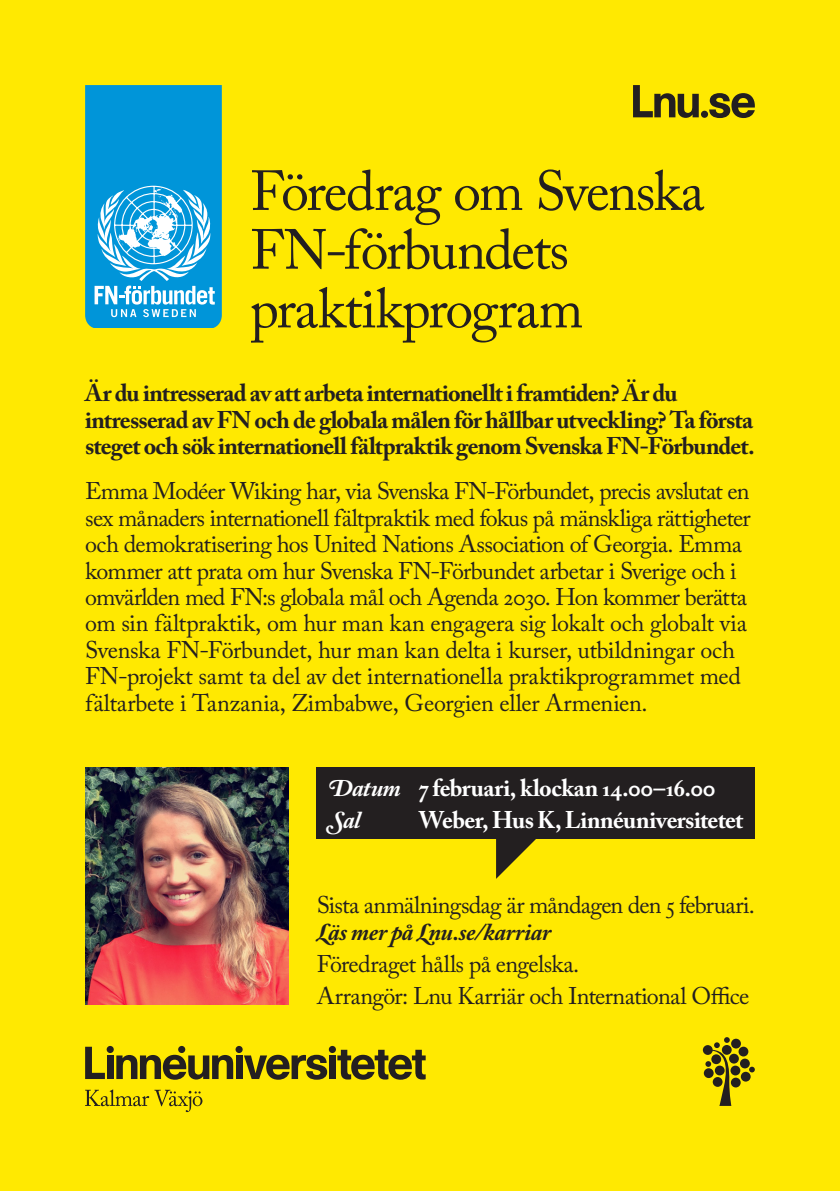
<style>
.page{position:relative;width:840px;height:1191px;background:#fff}
.page>*{position:absolute;margin:0;border:0;box-sizing:border-box;transform-origin:0 0}
.t1{font:55.8px/58.6px "Adobe Caslon Pro";letter-spacing:-.03em;color:#231f20}
.t2{font:24px/26.4px "Adobe Caslon Pro";letter-spacing:-.025em;color:#231f20}
.t3{font:700 24px/26.4px "Adobe Caslon Pro";letter-spacing:-.03em;color:#231f20}
.t4{font:700 24px/32px "Adobe Caslon Pro";letter-spacing:-.025em;color:#fff}
.t5{font:italic 700 24px "Adobe Caslon Pro";letter-spacing:-.02em;color:#231f20}
.s1{font-style:italic}
</style>
<div class="page">
<div style="left:0;top:0;width:839px;height:1191px;background:#ffe901"></div>
<svg style="left:85px;top:1046px;width:20px;height:33px"></svg>
<div style="left:107px;top:1055px;width:6px;height:24px;background:#231f20"></div>
<div style="left:236px;top:1055px;width:6px;height:24px;background:#231f20"></div>
<svg style="left:244px;top:1054px;width:83px;height:25px"></svg>
<svg style="left:337px;top:1049px;width:88px;height:30px"></svg>
<div style="left:329px;top:1055px;width:6px;height:24px;background:#231f20"></div>
<svg style="left:116px;top:1054px;width:117px;height:25px"></svg>
<div style="left:107px;top:1046px;width:7px;height:7px;background:#231f20;border-radius:50%"></div>
<div style="left:235px;top:1046px;width:7px;height:7px;background:#231f20;border-radius:50%"></div>
<div style="left:328px;top:1046px;width:8px;height:7px;background:#231f20;border-radius:50%"></div>
<div style="left:178px;top:1046px;width:7px;height:7px;background:#231f20;border-radius:50%"></div>
<svg style="left:85px;top:1089px;width:117px;height:23px"></svg>
<svg style="left:708px;top:93px;width:46px;height:25px"></svg>
<svg style="left:633px;top:85px;width:65px;height:33px"></svg>
<svg style="left:700px;top:111px;width:7px;height:7px"></svg>
<img style="left:85px;top:767px;width:203px;height:237px">
<svg style="left:85px;top:85px;width:137px;height:242px"></svg>
<svg style="left:496px;top:839px;width:40px;height:40px"></svg>
<div style="left:316px;top:767px;width:438px;height:72px;background:#231f20"></div>
<svg style="left:702px;top:1037px;width:52px;height:69px"></svg>
<h1 class="t1" style="left:250px;top:161px;width:455px">Föredrag om Svenska<br>FN-förbundets praktikprogram</h1>
<p class="t3" style="left:85px;top:379px;width:671px">Är du intresserad av att arbeta internationellt i framtiden? Är du intresserad av FN och de globala målen för hållbar utveckling? Ta första steget och sök internationell fältpraktik genom Svenska FN-Förbundet.</p>
<p class="t2" style="left:85px;top:478px;width:666px">Emma Modéer Wiking har, via Svenska FN-Förbundet, precis avslutat en sex månaders internationell fältpraktik med fokus på mänskliga rättigheter och demokratisering hos United Nations Association of Georgia. Emma kommer att prata om hur Svenska FN-Förbundet arbetar i Sverige och i omvärlden med FN:s globala mål och Agenda 2030. Hon kommer berätta om sin fältpraktik, om hur man kan engagera sig lokalt och globalt via Svenska FN-Förbundet, hur man kan delta i kurser, utbildningar och FN-projekt samt ta del av det internationella praktikprogrammet med fältarbete i Tanzania, Zimbabwe, Georgien eller Armenien.</p>
<p class="t4" style="left:328px;top:771px;width:389px"><span class="s1">Datum</span> 7 februari, klockan 14.00–16.00<br><span class="s1">Sal</span></p>
<p class="t4" style="left:418px;top:803px;width:326px">Weber, Hus K, Linnéuniversitetet</p>
<p class="t2" style="left:316px;top:891px;width:439px">Sista anmälningsdag är måndagen den 5 februari.</p>
<p class="t5" style="left:316px;top:917px;width:236px">Läs mer på Lnu.se/karriar</p>
<p class="t2" style="left:316px;top:947px;width:434px;line-height:32.4px">Föredraget hålls på engelska.<br>Arrangör: Lnu Karriär och International Office</p>
</div>
